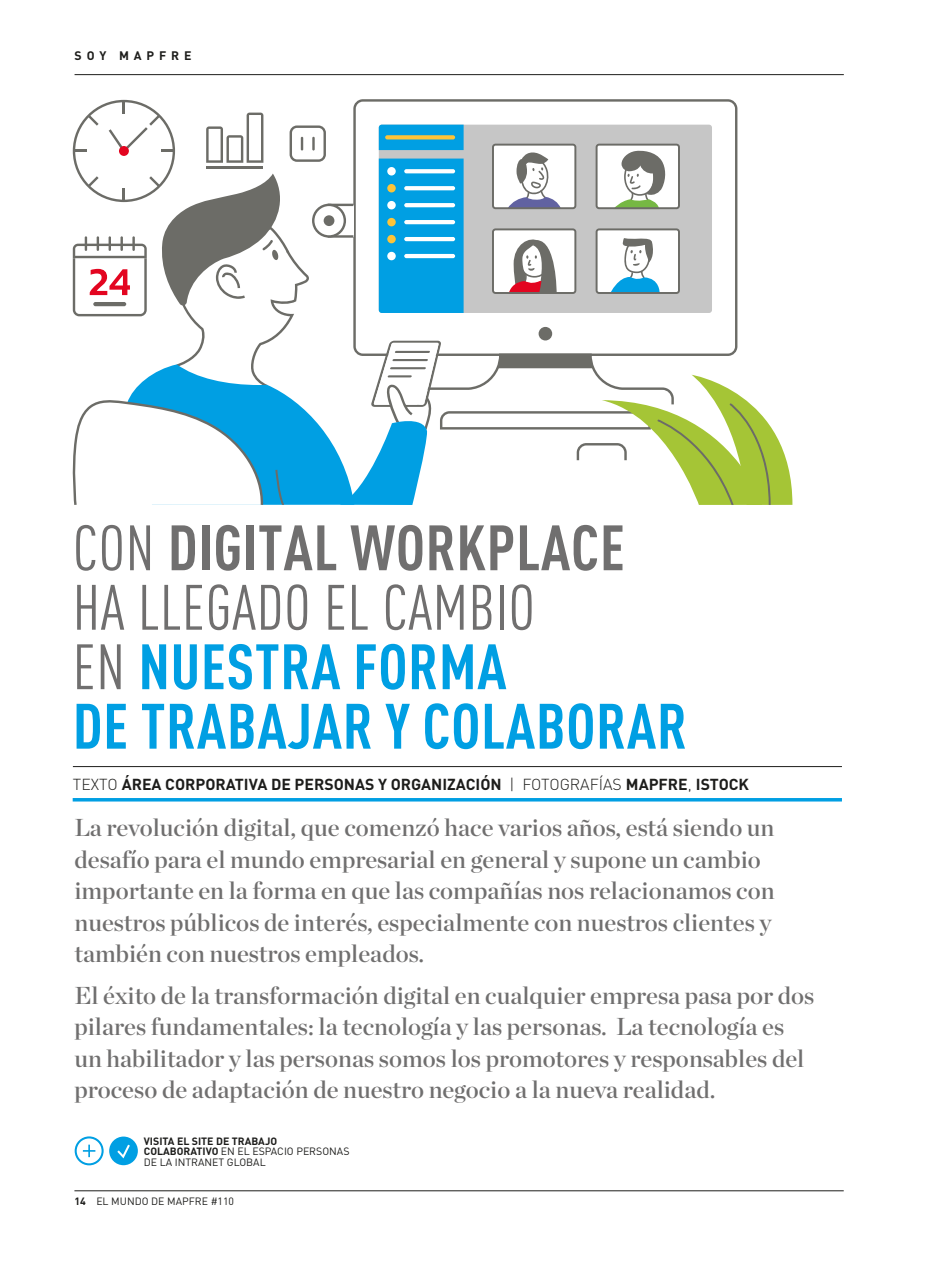
<style>
.page{position:relative;width:943px;height:1265px;background:#fff}
.page>*{position:absolute;margin:0;border:0;box-sizing:border-box;transform-origin:0 0}
.t1{font:700 63px/59.5px "DIN Cond";letter-spacing:.01em;color:#009fe3}
.t2{font:600 24.5px/31.5px "Chronicle Display";color:#706f6f}
.t3{font:700 15.75px "DIN";color:#1d1d1b}
.t4{font:700 12.25px "DIN";letter-spacing:.4em;color:#1d1d1b}
.t5{font:10.5px/10.5px "DIN";color:#1d1d1b}
.s1{font-weight:400;color:#706f6f}
.s2{color:#706f6f}
.s3{font-weight:300}
.s4{font-weight:700}
</style>
<div class="page">
<hr style="left:75px;top:74px;width:768px;height:1px;background:#1d1d1b">
<hr style="left:74px;top:1190px;width:769px;height:1px;background:#1d1d1b">
<div style="left:75px;top:1136px;width:29px;height:29px;border:2px solid #009fe3;border-radius:50%"></div>
<svg style="left:83px;top:1145px;width:12px;height:12px"></svg>
<svg style="left:72px;top:100px;width:720px;height:405px"></svg>
<svg style="left:73px;top:798px;width:769px;height:4px;background:#1faae6"></svg>
<hr style="left:73px;top:766px;width:769px;height:1px;background:#1d1d1b">
<div style="left:109px;top:1137px;width:29px;height:28px;background:#009fe3;border-radius:50%"></div>
<svg style="left:117px;top:1144px;width:13px;height:15px"></svg>
<p class="t4" style="left:75px;top:48px;width:119px">SOY MAPFRE</p>
<h1 class="t1" style="left:73px;top:516px;width:615px"><span class="s1">CON</span> <span class="s2">DIGITAL WORKPLACE<br></span><span class="s1">HA LLEGADO EL CAMBIO<br>EN</span> NUESTRA FORMA<br>DE TRABAJAR Y COLABORAR</h1>
<p class="t3" style="left:73px;top:774px;width:677px"><span class="s3">TEXTO</span> ÁREA CORPORATIVA DE PERSONAS Y ORGANIZACIÓN <span class="s3">| FOTOGRAFÍAS</span> MAPFRE<span class="s3">,</span> ISTOCK</p>
<p class="t2" style="left:74px;top:812px;width:701px">La revolución digital, que comenzó hace varios años, está siendo un desafío para el mundo empresarial en general y supone un cambio importante en la forma en que las compañías nos relacionamos con nuestros públicos de interés, especialmente con nuestros clientes y también con nuestros empleados.</p>
<p class="t2" style="left:74px;top:979px;width:741px">El éxito de la transformación digital en cualquier empresa pasa por dos pilares fundamentales: la tecnología y las personas. La tecnología es un habilitador y las personas somos los promotores y responsables del proceso de adaptación de nuestro negocio a la nueva realidad.</p>
<p class="t5" style="left:144px;top:1135px;width:207px"><span class="s4">VISITA EL SITE DE TRABAJO<br>COLABORATIVO</span> EN EL ESPACIO PERSONAS<br>DE LA INTRANET GLOBAL</p>
<p class="t5" style="left:74px;top:1196px;width:161px"><span class="s4">14</span> EL MUNDO DE MAPFRE #110</p>
</div>
